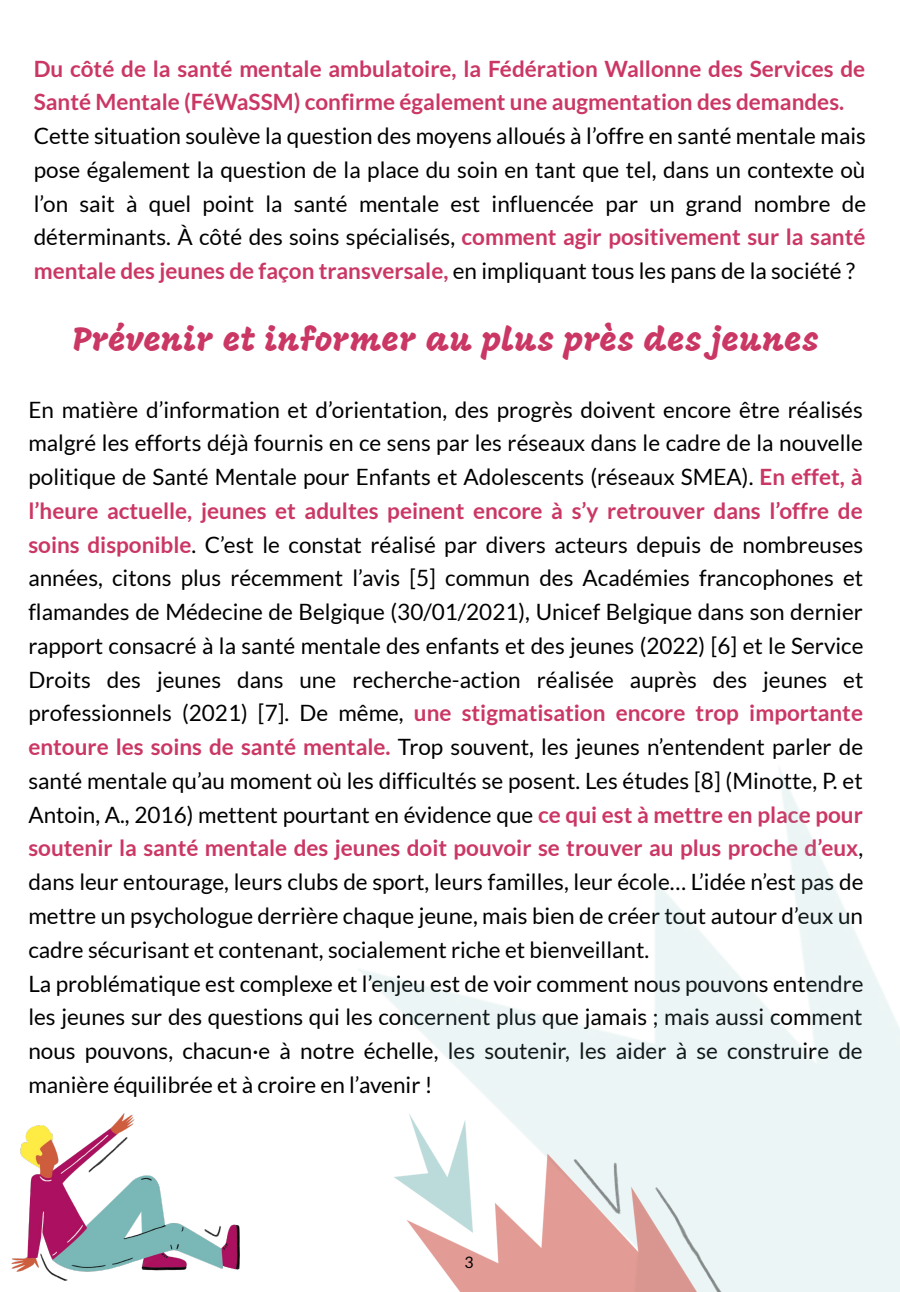
<style>
.page{position:relative;width:900px;height:1292px;background:#fff}
.page>*{position:absolute;margin:0;border:0;box-sizing:border-box;transform-origin:0 0}
.t1{font:33.75px "Mogra";color:#cb3765}
.t2{font:22.5px/33.8px "Lato";color:#000;text-align:justify}
.t3{font:700 22.5px/33.8px "Lato";color:#cb3765}
.t4{font:15.75px "Lato";color:#000}
.s1{font-weight:700;color:#cb3765}
</style>
<div class="page">
<img style="left:11px;top:1113px;width:229px;height:167px">
<img style="left:395px;top:1113px;width:328px;height:178px">
<p class="t3" style="left:34px;top:51px;width:833px">Du côté de la santé mentale ambulatoire, la Fédération Wallonne des Services de<br>Santé Mentale (FéWaSSM) confirme également une augmentation des demandes.</p>
<p class="t2" style="left:34px;top:118px;width:834px">Cette situation soulève la question des moyens alloués à l’offre en santé mentale mais pose également la question de la place du soin en tant que tel, dans un contexte où l’on sait à quel point la santé mentale est influencée par un grand nombre de déterminants. À côté des soins spécialisés, <span class="s1">comment agir positivement sur la santé mentale des jeunes de façon transversale,</span> en impliquant tous les pans de la société ?</p>
<h1 class="t1" style="left:72px;top:326px;width:749px">Prévenir et informer au plus près des jeunes</h1>
<p class="t2" style="left:28px;top:392px;width:837px;text-align:left">En matière d’information et d’orientation, des progrès doivent encore être réalisés malgré les efforts déjà fournis en ce sens par les réseaux dans le cadre de la nouvelle politique de Santé Mentale pour Enfants et Adolescents (réseaux SMEA). <span class="s1">En effet, à l’heure actuelle, jeunes et adultes peinent encore à s’y retrouver dans l’offre de soins disponible</span>. C’est le constat réalisé par divers acteurs depuis de nombreuses années, citons plus récemment l’avis [5] commun des Académies francophones et flamandes de Médecine de Belgique (30/01/2021), Unicef Belgique dans son dernier rapport consacré à la santé mentale des enfants et des jeunes (2022) [6] et le Service Droits des jeunes dans une recherche-action réalisée auprès des jeunes et professionnels (2021) [7]. De même, <span class="s1">une stigmatisation encore trop importante entoure les soins de santé mentale.</span> Trop souvent, les jeunes n’entendent parler de santé mentale qu’au moment où les difficultés se posent. Les études [8] (Minotte, P. et Antoin, A., 2016) mettent pourtant en évidence que <span class="s1">ce qui est à mettre en place pour soutenir la santé mentale des jeunes doit pouvoir se trouver au plus proche d’eux</span>, dans leur entourage, leurs clubs de sport, leurs familles, leur école… L’idée n’est pas de mettre un psychologue derrière chaque jeune, mais bien de créer tout autour d’eux un cadre sécurisant et contenant, socialement riche et bienveillant.<br>La problématique est complexe et l’enjeu est de voir comment nous pouvons entendre les jeunes sur des questions qui les concernent plus que jamais ; mais aussi comment nous pouvons, chacun·e à notre échelle, les soutenir, les aider à se construire de manière équilibrée et à croire en l’avenir !</p>
<p class="t4" style="left:464px;top:1252px;width:11px">3</p>
</div>
